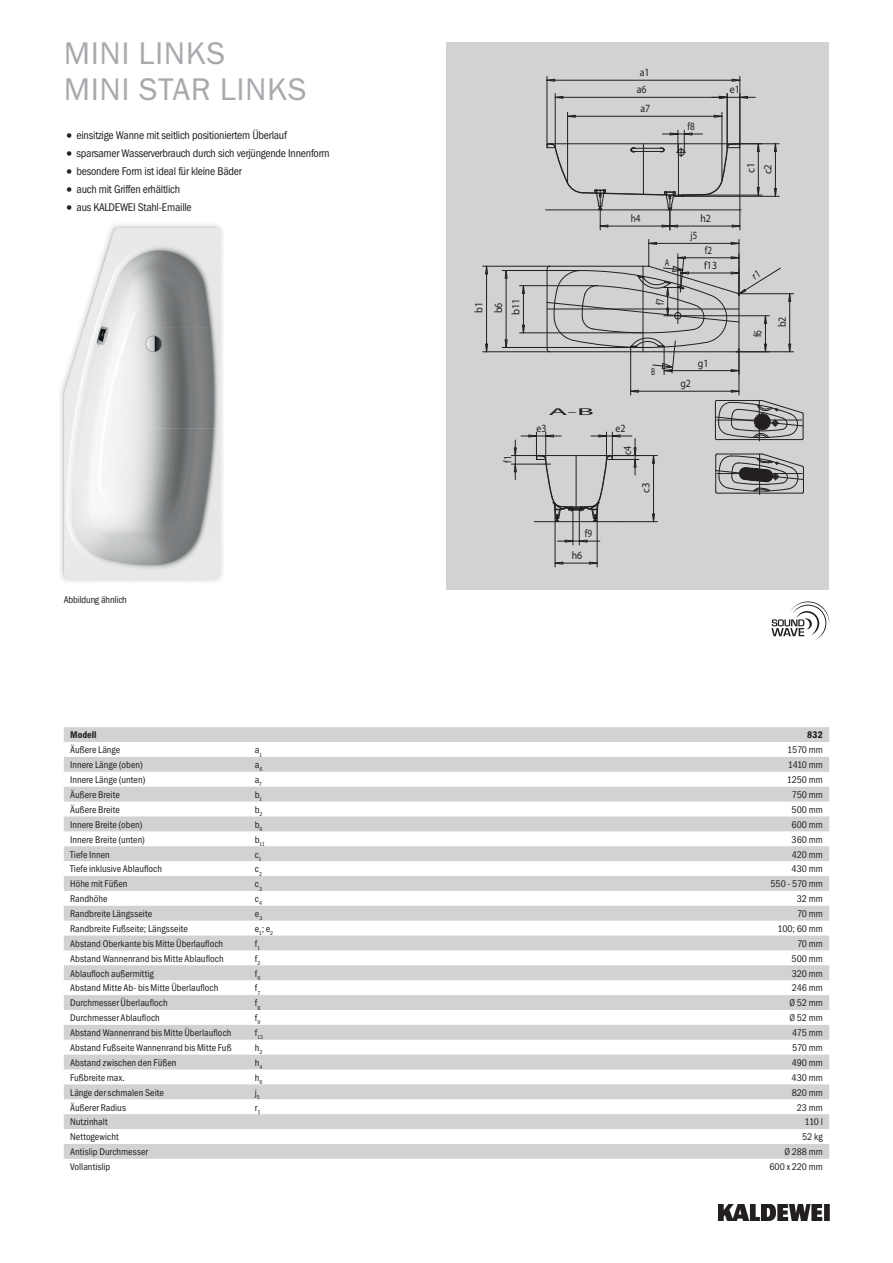
<style>
.page{position:relative;width:893px;height:1263px;background:#fff}
.page>*{position:absolute;margin:0;border:0;box-sizing:border-box;transform-origin:0 0}
.t1{font:31.5px/36px "Franklin Gothic ITC";letter-spacing:.015em;color:#a8a9ad}
.t2{font:11.25px "Franklin Gothic Cond ITC";letter-spacing:-.02em;color:#231f20}
.t3{font:11.1px/17.2px "ISOCPEUR";color:#231f20;scale:.89 1}
.t4{font:11.1px "ISOCPEUR";color:#231f20;scale:.82 1}
.t5{font:11.1px/17.1px "ISOCPEUR";color:#231f20;scale:.91 1}
.t6{font:11.1px/17.1px "ISOCPEUR";color:#231f20}
.t7{font:11.1px "ISOCPEUR";color:#231f20;scale:.83 1}
.t8{font:11.1px "ISOCPEUR";color:#231f20;scale:.9 1}
.t9{font:11.1px "ISOCPEUR";color:#231f20;scale:.8 1}
.t10{font:9.9px "ISOCPEUR";color:#231f20;scale:3.14 1}
.t11{font:9.9px "ISOCPEUR";color:#231f20;scale:.75 1}
.t12{font:9.9px "ISOCPEUR";color:#231f20;scale:.74 1}
.t13{font:9.75px "Franklin Gothic Cond ITC";color:#231f20}
.t14{font:9.75px "Franklin Gothic Cond ITC";letter-spacing:-.02em;color:#231f20}
.t15{font:600 9.75px "Franklin Gothic Cond ITC";color:#231f20}
.t16{font:5.7px "Franklin Gothic Cond ITC";color:#231f20}
.s1{font-size:15.75px}
</style>
<div class="page">
<img style="left:719px;top:1204px;width:110px;height:16px">
<div style="left:446px;top:43px;width:383px;height:547px;background:#d1d2d4"></div>
<svg style="left:546px;top:76px;width:233px;height:154px"></svg>
<img style="left:60px;top:224px;width:163px;height:358px">
<img style="left:84px;top:227px;width:136px;height:101px">
<img style="left:64px;top:328px;width:156px;height:251px">
<svg style="left:64px;top:727px;width:765px;height:432px;fill:#d9dadb"></svg>
<svg style="left:771px;top:601px;width:58px;height:39px"></svg>
<svg style="left:483px;top:239px;width:321px;height:328px"></svg>
<h1 class="t1" style="left:64px;top:35px;width:244px">MINI LINKS<br>MINI STAR LINKS</h1>
<p class="t2" style="left:64px;top:129px;width:224px"><span class="s1">•</span> einsitzige Wanne mit seitlich positioniertem Überlauf</p>
<p class="t2" style="left:64px;top:147px;width:267px"><span class="s1">•</span> sparsamer Wasserverbrauch durch sich verjüngende Innenform</p>
<p class="t2" style="left:64px;top:165px;width:179px"><span class="s1">•</span> besondere Form ist ideal für kleine Bäder</p>
<p class="t2" style="left:64px;top:183px;width:118px"><span class="s1">•</span> auch mit Griffen erhältlich</p>
<p class="t2" style="left:64px;top:200px;width:129px"><span class="s1">•</span> aus KALDEWEI Stahl-Emaille</p>
<p class="t14" style="left:64px;top:594px;width:65px">Abbildung ähnlich</p>
<p class="t5" style="left:470px;top:313px;width:13px;rotate:-90deg">b1</p>
<p class="t3" style="left:490px;top:315px;width:20px;rotate:-90deg">b6 b11</p>
<p class="t4" style="left:501px;top:463px;width:10px;rotate:-90deg">f1</p>
<p class="t5" style="left:637px;top:64px;width:16px">a1 a6</p>
<p class="t3" style="left:640px;top:100px;width:13px">a7</p>
<p class="t4" style="left:687px;top:119px;width:10px">f8</p>
<p class="t5" style="left:730px;top:81px;width:13px">e1</p>
<p class="t6" style="left:742px;top:174px;width:13px;rotate:-90deg">c1 c2</p>
<p class="t7" style="left:631px;top:212px;width:13px">h4</p>
<p class="t3" style="left:700px;top:210px;width:13px">h2</p>
<p class="t11" style="left:665px;top:257px;width:8px">A</p>
<p class="t4" style="left:653px;top:305px;width:10px;rotate:-90deg">f7</p>
<p class="t9" style="left:691px;top:229px;width:10px">j5</p>
<p class="t4" style="left:705px;top:243px;width:10px">f2</p>
<p class="t3" style="left:704px;top:257px;width:16px">f13</p>
<p class="t12" style="left:651px;top:365px;width:7px">B</p>
<p class="t10" style="left:548px;top:405px;width:16px">A-B</p>
<p class="t3" style="left:536px;top:420px;width:13px">e3</p>
<p class="t3" style="left:615px;top:420px;width:13px">e2</p>
<p class="t8" style="left:621px;top:455px;width:12px;rotate:-90deg">c4</p>
<p class="t6" style="left:637px;top:493px;width:12px;rotate:-90deg">c3</p>
<p class="t4" style="left:585px;top:527px;width:10px">f9</p>
<p class="t3" style="left:572px;top:547px;width:13px">h6</p>
<p class="t5" style="left:698px;top:354px;width:13px">g1</p>
<p class="t3" style="left:680px;top:375px;width:13px">g2</p>
<p class="t4" style="left:751px;top:337px;width:10px;rotate:-90deg">f6</p>
<p class="t3" style="left:773px;top:327px;width:14px;rotate:-90deg">b2</p>
<p class="t15" style="left:70px;top:729px;width:28px">Modell</p>
<p class="t15" style="left:807px;top:729px;width:17px">832</p>
<p class="t13" style="left:70px;top:744px;width:52px">Äußere Länge</p>
<p class="t13" style="left:255px;top:744px;width:9px">a<sub>1</sub></p>
<p class="t13" style="left:787px;top:744px;width:37px">1570 mm</p>
<p class="t13" style="left:70px;top:759px;width:74px">Innere Länge (oben)</p>
<p class="t13" style="left:255px;top:759px;width:9px">a<sub>6</sub></p>
<p class="t13" style="left:788px;top:759px;width:36px">1410 mm</p>
<p class="t13" style="left:70px;top:774px;width:77px">Innere Länge (unten)</p>
<p class="t13" style="left:255px;top:774px;width:8px">a<sub>7</sub></p>
<p class="t13" style="left:787px;top:774px;width:38px">1250 mm</p>
<p class="t13" style="left:70px;top:789px;width:51px">Äußere Breite</p>
<p class="t13" style="left:255px;top:789px;width:9px">b<sub>1</sub></p>
<p class="t13" style="left:792px;top:789px;width:33px">750 mm</p>
<p class="t13" style="left:70px;top:804px;width:51px">Äußere Breite</p>
<p class="t13" style="left:255px;top:804px;width:9px">b<sub>2</sub></p>
<p class="t13" style="left:791px;top:804px;width:33px">500 mm</p>
<p class="t13" style="left:70px;top:819px;width:74px">Innere Breite (oben)</p>
<p class="t13" style="left:255px;top:819px;width:9px">b<sub>6</sub></p>
<p class="t13" style="left:791px;top:819px;width:33px">600 mm</p>
<p class="t13" style="left:70px;top:834px;width:76px">Innere Breite (unten)</p>
<p class="t16" style="left:255px;top:841px;width:12px"><sup>b</sup>11</p>
<p class="t13" style="left:792px;top:834px;width:33px">360 mm</p>
<p class="t13" style="left:70px;top:848px;width:41px">Tiefe Innen</p>
<p class="t13" style="left:255px;top:848px;width:8px">c<sub>1</sub></p>
<p class="t13" style="left:792px;top:848px;width:32px">420 mm</p>
<p class="t13" style="left:70px;top:863px;width:93px">Tiefe inklusive Ablaufloch</p>
<p class="t13" style="left:255px;top:863px;width:9px">c<sub>2</sub></p>
<p class="t13" style="left:791px;top:863px;width:33px">430 mm</p>
<p class="t13" style="left:70px;top:878px;width:59px">Höhe mit Füßen</p>
<p class="t13" style="left:255px;top:878px;width:9px">c<sub>3</sub></p>
<p class="t13" style="left:770px;top:878px;width:54px">550 - 570 mm</p>
<p class="t13" style="left:70px;top:893px;width:39px">Randhöhe</p>
<p class="t13" style="left:255px;top:893px;width:9px">c<sub>4</sub></p>
<p class="t13" style="left:797px;top:893px;width:27px">32 mm</p>
<p class="t13" style="left:70px;top:908px;width:84px">Randbreite Längsseite</p>
<p class="t13" style="left:255px;top:908px;width:9px">e<sub>3</sub></p>
<p class="t13" style="left:797px;top:908px;width:27px">70 mm</p>
<p class="t13" style="left:70px;top:923px;width:119px">Randbreite Fußseite; Längsseite</p>
<p class="t13" style="left:255px;top:923px;width:20px">e<sub>1</sub>; e<sub>2</sub></p>
<p class="t13" style="left:778px;top:923px;width:47px">100; 60 mm</p>
<p class="t13" style="left:70px;top:938px;width:155px">Abstand Oberkante bis Mitte Überlaufloch</p>
<p class="t13" style="left:255px;top:938px;width:7px">f<sub>1</sub></p>
<p class="t13" style="left:797px;top:938px;width:27px">70 mm</p>
<p class="t13" style="left:70px;top:953px;width:155px">Abstand Wannenrand bis Mitte Ablaufloch</p>
<p class="t13" style="left:255px;top:953px;width:7px">f<sub>2</sub></p>
<p class="t13" style="left:791px;top:953px;width:33px">500 mm</p>
<p class="t13" style="left:70px;top:967px;width:85px">Ablaufloch außermittig</p>
<p class="t13" style="left:255px;top:967px;width:7px">f<sub>6</sub></p>
<p class="t13" style="left:792px;top:967px;width:33px">320 mm</p>
<p class="t13" style="left:70px;top:982px;width:150px">Abstand Mitte Ab- bis Mitte Überlaufloch</p>
<p class="t13" style="left:255px;top:982px;width:7px">f<sub>7</sub></p>
<p class="t13" style="left:792px;top:982px;width:32px">246 mm</p>
<p class="t13" style="left:70px;top:997px;width:99px">Durchmesser Überlaufloch</p>
<p class="t13" style="left:255px;top:997px;width:7px">f<sub>8</sub></p>
<p class="t13" style="left:789px;top:997px;width:35px">Ø 52 mm</p>
<p class="t13" style="left:70px;top:1012px;width:91px">Durchmesser Ablaufloch</p>
<p class="t13" style="left:255px;top:1012px;width:7px">f<sub>9</sub></p>
<p class="t13" style="left:789px;top:1012px;width:35px">Ø 52 mm</p>
<p class="t13" style="left:70px;top:1027px;width:163px">Abstand Wannenrand bis Mitte Überlaufloch</p>
<p class="t16" style="left:255px;top:1034px;width:10px"><sup>f</sup>13</p>
<p class="t13" style="left:792px;top:1027px;width:32px">475 mm</p>
<p class="t13" style="left:70px;top:1042px;width:163px">Abstand Fußseite Wannenrand bis Mitte Fuß</p>
<p class="t13" style="left:255px;top:1042px;width:9px">h<sub>2</sub></p>
<p class="t13" style="left:792px;top:1042px;width:32px">570 mm</p>
<p class="t13" style="left:70px;top:1057px;width:108px">Abstand zwischen den Füßen</p>
<p class="t13" style="left:255px;top:1057px;width:9px">h<sub>4</sub></p>
<p class="t13" style="left:792px;top:1057px;width:33px">490 mm</p>
<p class="t13" style="left:70px;top:1072px;width:56px">Fußbreite max.</p>
<p class="t13" style="left:255px;top:1072px;width:9px">h<sub>6</sub></p>
<p class="t13" style="left:791px;top:1072px;width:33px">430 mm</p>
<p class="t13" style="left:70px;top:1087px;width:95px">Länge der schmalen Seite</p>
<p class="t13" style="left:255px;top:1087px;width:7px">j<sub>5</sub></p>
<p class="t13" style="left:792px;top:1087px;width:33px">820 mm</p>
<p class="t13" style="left:70px;top:1101px;width:57px">Äußerer Radius</p>
<p class="t13" style="left:255px;top:1101px;width:7px">r<sub>1</sub></p>
<p class="t13" style="left:797px;top:1101px;width:27px">23 mm</p>
<p class="t13" style="left:70px;top:1116px;width:39px">Nutzinhalt</p>
<p class="t13" style="left:804px;top:1116px;width:20px">110 l</p>
<p class="t13" style="left:70px;top:1131px;width:50px">Nettogewicht</p>
<p class="t13" style="left:802px;top:1131px;width:22px">52 kg</p>
<p class="t13" style="left:70px;top:1146px;width:80px">Antislip Durchmesser</p>
<p class="t13" style="left:784px;top:1146px;width:40px">Ø 288 mm</p>
<p class="t13" style="left:70px;top:1161px;width:42px">Vollantislip</p>
<p class="t13" style="left:769px;top:1161px;width:55px">600 x 220 mm</p>
</div>
